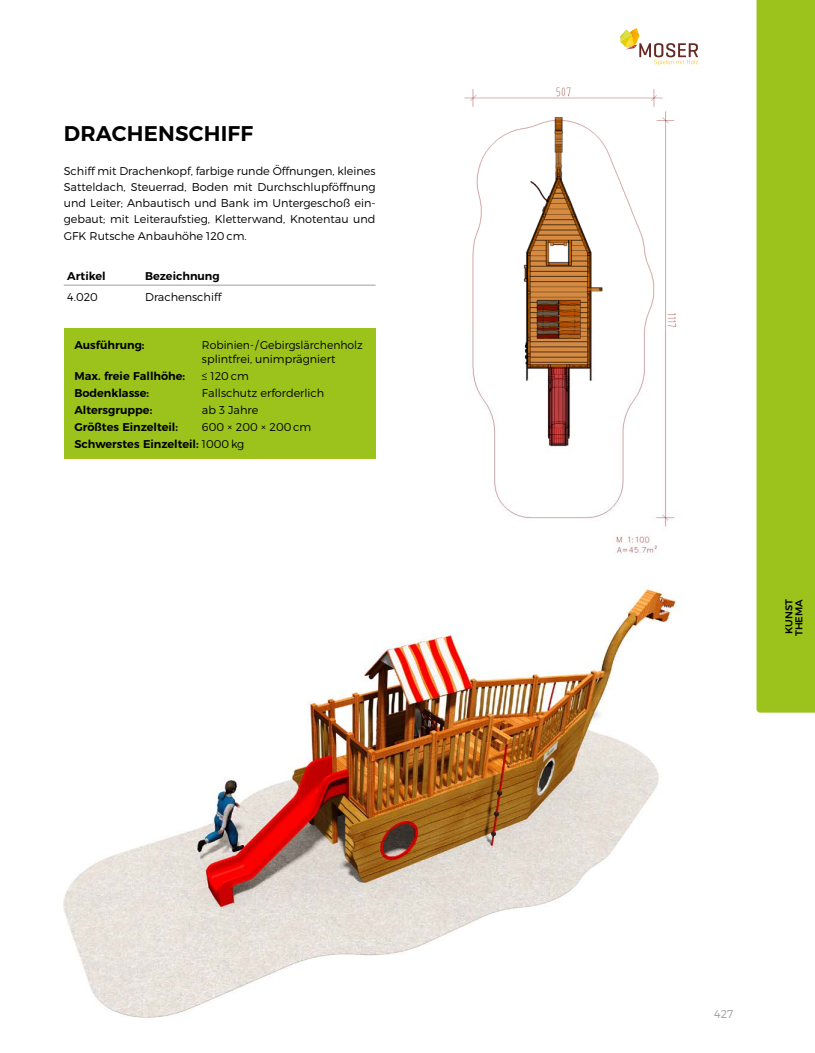
<style>
.page{position:relative;width:815px;height:1053px;background:#fff}
.page>*{position:absolute;margin:0;border:0;box-sizing:border-box;transform-origin:0 0}
.t1{font:600 21.25px "Montserrat";letter-spacing:.01em;color:#000}
.t2{font:300 11.25px/16.2px "Montserrat";color:#000;text-align:justify}
.t3{font:600 11.25px/17px "Montserrat";color:#000}
.t4{font:300 11.25px/13.5px "Montserrat";color:#000;scale:.96 1}
.t5{font:300 11.25px "Montserrat";color:#9d9d9c}
.t6{font:500 10px/10px "Montserrat";color:#000}
.s1{font-weight:300}
</style>
<div class="page">
<img style="left:464px;top:87px;width:213px;height:467px">
<img style="left:63px;top:586px;width:618px;height:432px">
<hr style="left:64px;top:285px;width:78px;height:1px;background:#9d9d9c">
<hr style="left:142px;top:285px;width:233px;height:1px;background:#9d9d9c">
<div style="left:64px;top:328px;width:312px;height:130px;background:#9bc31c"></div>
<div style="left:756px;top:0;width:59px;height:712px;background:#9bc31c"></div>
<svg style="left:620px;top:28px;width:78px;height:38px"></svg>
<h1 class="t1" style="left:64px;top:116px;width:191px">DRACHENSCHIFF</h1>
<p class="t2" style="left:64px;top:162px;width:313px">Schiff mit Drachenkopf, farbige runde Öffnungen, kleines Satteldach, Steuerrad, Boden mit Durchschlupföffnung und Leiter; Anbautisch und Bank im Untergeschoß ein&shy;gebaut; mit Leiteraufstieg, Kletterwand, Knotentau und GFK Rutsche Anbauhöhe 120 cm.</p>
<p class="t3" style="left:67px;top:266px;width:40px">Artikel</p>
<p class="t3" style="left:145px;top:266px;width:76px">Bezeichnung</p>
<p class="t2" style="left:67px;top:289px;width:32px">4.020</p>
<p class="t2" style="left:145px;top:289px;width:78px">Drachenschiff</p>
<p class="t3" style="left:74px;top:336px;width:72px">Ausführung:</p>
<p class="t4" style="left:202px;top:338px;width:169px">Robinien-/Gebirgslärchenholz splintfrei, unimprägniert</p>
<p class="t3" style="left:74px;top:366px;width:112px">Max. freie Fallhöhe:</p>
<p class="t2" style="left:202px;top:367px;width:48px">≤ 120 cm</p>
<p class="t3" style="left:74px;top:383px;width:76px">Bodenklasse:</p>
<p class="t2" style="left:202px;top:384px;width:124px">Fallschutz erforderlich</p>
<p class="t3" style="left:74px;top:400px;width:79px">Altersgruppe:</p>
<p class="t2" style="left:202px;top:401px;width:58px">ab 3 Jahre</p>
<p class="t3" style="left:74px;top:417px;width:105px">Größtes Einzelteil:</p>
<p class="t3" style="left:74px;top:417px;width:238px;text-indent:128px"><span class="s1">600 × 200 × 200 cm<br></span>Schwerstes Einzelteil: <span class="s1">1000 kg</span></p>
<p class="t6" style="left:783px;top:636px;width:39px;rotate:-90deg">KUNST<br>THEMA</p>
<p class="t5" style="left:714px;top:1006px;width:21px">427</p>
</div>
